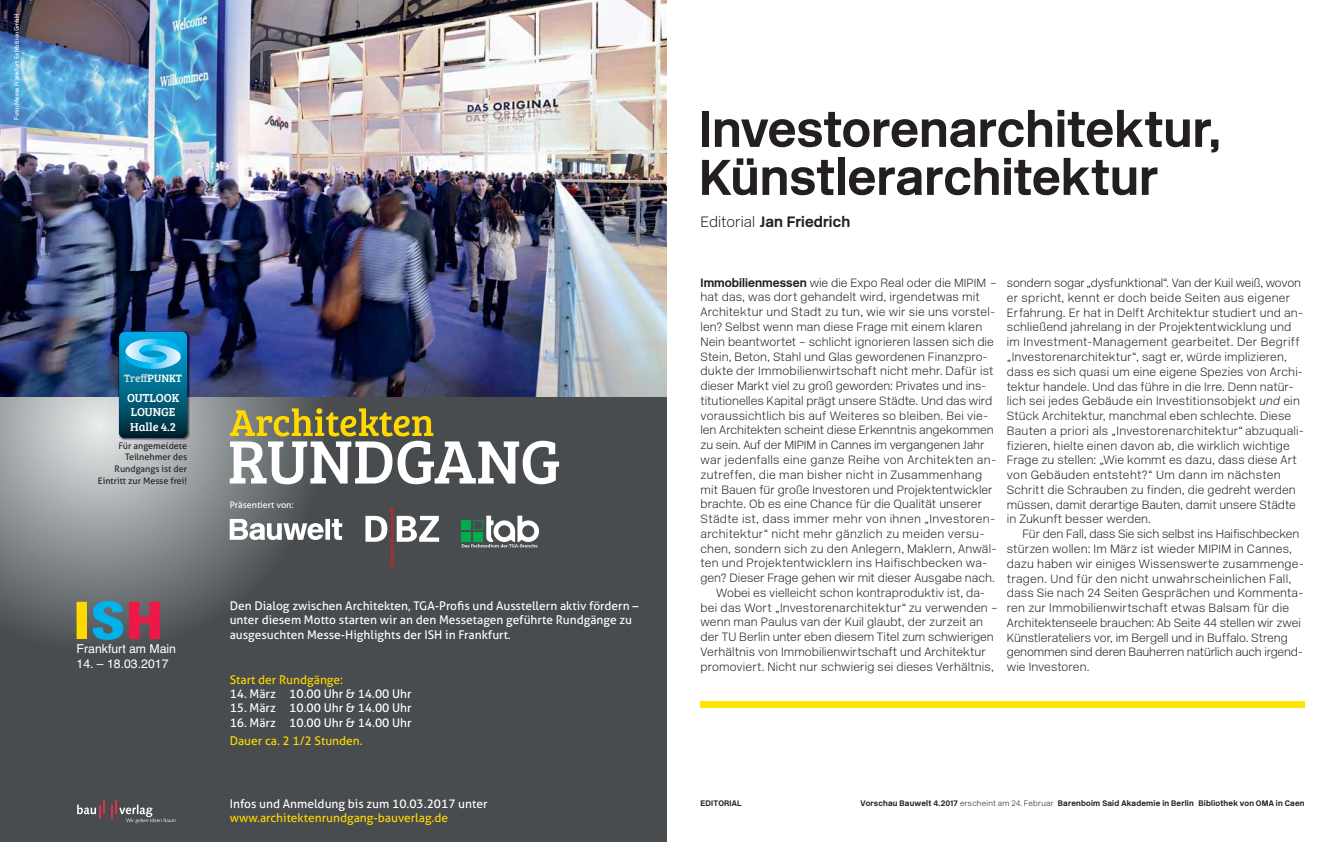
<style>
.page{position:relative;width:1333px;height:842px;background:#fff}
.page>*{position:absolute;margin:0;border:0;box-sizing:border-box;transform-origin:0 0}
.t1{font:700 50px/48px "New Rail Alphabet";color:#231f20}
.t2{font:700 15px "New Rail Alphabet";letter-spacing:.01em;color:#231f20}
.t3{font:12.3px "Helvetica";color:#fff}
.t4{font:12px/14.8px "New Rail Alphabet White";letter-spacing:.01em;color:#231f20}
.t5{font:12px/14.4px "Aller";color:#fff}
.t6{font:12px "New Rail Alphabet White";letter-spacing:.03em;color:#231f20}
.t7{font:12px "Aller";color:#ffd900}
.t8{font:12px "New Rail Alphabet White";letter-spacing:-.01em;color:#231f20}
.t9{font:12px/14.4px "Bree Serif";color:#fff}
.t10{font:11px "Bree Serif";color:#d3dcdc}
.t11{font:9px/11.6px "Aller";color:#231f20;text-align:right}
.t12{font:9px "Aller";color:#fff}
.t13{font:700 8px "New Rail Alphabet";letter-spacing:.025em;color:#231f20}
.t14{font:6px "Apex Sans Medium ST";color:#fff}
.s1{color:#fff}
.s2{font-family:"New Rail Alphabet White";font-weight:400}
.s3{font-family:"New Rail Alphabet";font-weight:700}
.s4{font-size:11.8px}
.s5{font-style:italic}
</style>
<div class="page">
<div style="left:0;top:326px;width:666px;height:516px;background:#484c4e"></div>
<svg style="left:0;top:397px;width:313px;height:243px"></svg>
<img style="left:0;top:0;width:666px;height:397px">
<svg style="left:230px;top:408px;width:329px;height:76px"></svg>
<img style="left:116px;top:328px;width:76px;height:115px">
<img style="left:119px;top:442px;width:62px;height:1px">
<div style="left:119px;top:332px;width:68px;height:106px;background:linear-gradient(to bottom,#02b2ed,#002b36);border-radius:6px"></div>
<svg style="left:126px;top:339px;width:55px;height:30px;background:#50c1e9"></svg>
<svg style="left:77px;top:800px;width:28px;height:18px"></svg>
<svg style="left:111px;top:800px;width:64px;height:23px"></svg>
<svg style="left:230px;top:519px;width:112px;height:21px"></svg>
<svg style="left:365px;top:507px;width:74px;height:60px"></svg>
<svg style="left:77px;top:602px;width:10px;height:37px"></svg>
<svg style="left:93px;top:601px;width:30px;height:39px"></svg>
<svg style="left:129px;top:602px;width:31px;height:37px"></svg>
<svg style="left:461px;top:516px;width:78px;height:31px"></svg>
<div style="left:700px;top:702px;width:604px;height:6px;background:#ffe600"></div>
<p class="t14" style="left:13px;top:120px;width:107px;rotate:-90deg">Foto: Messe Frankfurt Exhibition GmbH</p>
<p class="t10" style="left:124px;top:370px;width:59px">Treff<span class="s1">PUNKT</span></p>
<p class="t9" style="left:127px;top:390px;width:54px">OUTLOOK<br>LOUNGE<br>Halle 4.2</p>
<p class="t11" style="left:98px;top:441px;width:91px">Für angemeldete<br>Teilnehmer des<br>Rundgangs ist der<br>Eintritt zur Messe frei!</p>
<p class="t3" style="left:77px;top:644px;width:101px">Frankfurt am Main</p>
<p class="t3" style="left:77px;top:659px;width:93px">14. – 18.03.2017</p>
<p class="t12" style="left:230px;top:502px;width:65px">Präsentiert von:</p>
<p class="t5" style="left:230px;top:600px;width:410px">Den Dialog zwischen Architekten, TGA-Profis und Ausstellern aktiv fördern – unter diesem Motto starten wir an den Messetagen geführte Rundgänge zu ausgesuchten Messe-Highlights der ISH in Frankfurt.</p>
<p class="t7" style="left:230px;top:675px;width:115px">Start der Rundgänge:</p>
<p class="t5" style="left:230px;top:688px;width:183px">14. März 10.00 Uhr &amp; 14.00 Uhr</p>
<p class="t5" style="left:230px;top:702px;width:183px">15. März 10.00 Uhr &amp; 14.00 Uhr</p>
<p class="t5" style="left:230px;top:717px;width:183px">16. März 10.00 Uhr &amp; 14.00 Uhr</p>
<p class="t7" style="left:230px;top:737px;width:134px">Dauer ca. 2 1/2 Stunden.</p>
<p class="t5" style="left:230px;top:797px;width:259px">Infos und Anmeldung bis zum 10.03.2017 unter</p>
<p class="t7" style="left:230px;top:813px;width:220px">www.architektenrundgang-bauverlag.de</p>
<h1 class="t1" style="left:699px;top:106px;width:523px">Investorenarchitektur,<br>Künstlerarchitektur</h1>
<p class="t2" style="left:700px;top:213px;width:151px"><span class="s2">Editorial</span> Jan Friedrich</p>
<p class="t4" style="left:700px;top:277px;width:298px"><span class="s3">Immobilienmessen</span> wie die Expo Real oder die <span class="s4">MIPIM</span> –</p>
<p class="t4" style="left:700px;top:291px;width:281px">hat das, was dort gehandelt wird, irgendetwas mit</p>
<p class="t4" style="left:700px;top:306px;width:296px">Architektur und Stadt zu tun, wie wir sie uns vorstel-</p>
<p class="t4" style="left:700px;top:321px;width:283px">len? Selbst wenn man diese Frage mit einem klaren</p>
<p class="t4" style="left:700px;top:336px;width:295px">Nein beantwortet – schlicht ignorieren lassen sich die</p>
<p class="t4" style="left:700px;top:350px;width:289px">Stein, Beton, Stahl und Glas gewordenen Finanzpro-</p>
<p class="t4" style="left:700px;top:365px;width:294px">dukte der Immobilienwirtschaft nicht mehr. Dafür ist</p>
<p class="t4" style="left:700px;top:380px;width:287px">dieser Markt viel zu groß geworden: Privates und ins-</p>
<p class="t4" style="left:700px;top:395px;width:293px">titutionelles Kapital prägt unsere Städte. Und das wird</p>
<p class="t4" style="left:700px;top:409px;width:289px">voraussichtlich bis auf Weiteres so bleiben. Bei vie -</p>
<p class="t4" style="left:700px;top:424px;width:295px">len Architekten scheint diese Erkenntnis angekommen</p>
<p class="t8" style="left:700px;top:441px;width:285px">zu sein. Auf der <span class="s4">MIPIM</span> in Cannes im vergangenen Jahr</p>
<p class="t6" style="left:700px;top:455px;width:297px">war jedenfalls eine ganze Reihe von Architekten an-</p>
<p class="t4" style="left:700px;top:468px;width:283px">zutreffen, die man bisher nicht in Zusammenhang</p>
<p class="t4" style="left:700px;top:483px;width:294px">mit Bauen für große Investoren und Projektentwickler</p>
<p class="t4" style="left:700px;top:498px;width:283px">brachte. Ob es eine Chance für die Qualität unserer</p>
<p class="t6" style="left:700px;top:514px;width:296px">Städte ist, dass immer mehr von ihnen „Investoren-</p>
<p class="t4" style="left:700px;top:528px;width:285px">architektur“ nicht mehr gänzlich zu meiden versu-</p>
<p class="t4" style="left:700px;top:542px;width:297px">chen, sondern sich zu den Anlegern, Maklern, Anwäl-</p>
<p class="t4" style="left:700px;top:557px;width:288px">ten und Projektentwicklern ins Haifischbecken wa-</p>
<p class="t4" style="left:700px;top:572px;width:296px">gen? Dieser Frage gehen wir mit dieser Ausgabe nach.</p>
<p class="t4" style="left:716px;top:587px;width:270px">Wobei es vielleicht schon kontraproduktiv ist, da -</p>
<p class="t4" style="left:700px;top:601px;width:299px">bei das Wort „Investorenarchitektur“ zu verwenden –</p>
<p class="t4" style="left:700px;top:616px;width:284px">wenn man Paulus van der Kuil glaubt, der zurzeit an</p>
<p class="t4" style="left:700px;top:631px;width:295px">der TU Berlin unter eben diesem Titel zum schwierigen</p>
<p class="t4" style="left:700px;top:646px;width:287px">Verhältnis von Immobilienwirtschaft und Architektur</p>
<p class="t4" style="left:700px;top:661px;width:295px">promoviert. Nicht nur schwierig sei dieses Verhältnis,</p>
<p class="t4" style="left:1006px;top:277px;width:299px">sondern sogar „dysfunktional“. Van der Kuil weiß, wovon er spricht, kennt er doch beide Seiten aus eigener Erfahrung. Er hat in Delft Architektur studiert und an&shy;schließend jahrelang in der Projektentwicklung und im Investment-Management gearbeitet. Der Begriff „Investorenarchitektur“, sagt er, würde implizieren, dass es sich quasi um eine eigene Spezies von Archi&shy;tektur handele. Und das führe in die Irre. Denn natür&shy;lich sei jedes Gebäude ein Investitionsobjekt <span class="s5">und</span> ein Stück Architektur, manchmal eben schlechte. Diese Bauten a priori als „Investorenarchitektur“ abzuquali&shy;fizieren, hielte einen davon ab, die wirklich wichtige Frage zu stellen: „Wie kommt es dazu, dass diese Art von Gebäuden entsteht?“ Um dann im nächsten Schritt die Schrauben zu finden, die gedreht werden müssen, damit derartige Bauten, damit unsere Städte in Zukunft besser werden.</p>
<p class="t4" style="left:1006px;top:528px;width:298px;text-indent:16px">Für den Fall, dass Sie sich selbst ins Haifischbecken stürzen wollen: Im März ist wieder <span class="s4">MIPIM</span> in Cannes, dazu haben wir einiges Wissenswerte zusammenge&shy;tragen. Und für den nicht unwahrscheinlichen Fall, dass Sie nach 24 Seiten Gesprächen und Kommenta&shy;ren zur Immobilienwirtschaft etwas Balsam für die Architektenseele brauchen: Ab Seite 44 stellen wir zwei Künstlerateliers vor, im Bergell und in Buffalo. Streng genommen sind deren Bauherren natürlich auch irgend&shy;wie Investoren.</p>
<p class="t13" style="left:700px;top:799px;width:43px">EDITORIAL</p>
<p class="t13" style="left:860px;top:799px;width:445px">Vorschau Bauwelt 4.2017 <span class="s2">erscheint am 24. Februar</span> Barenboim Said Akademie in Berlin Bibliothek von OMA in Caen</p>
</div>
